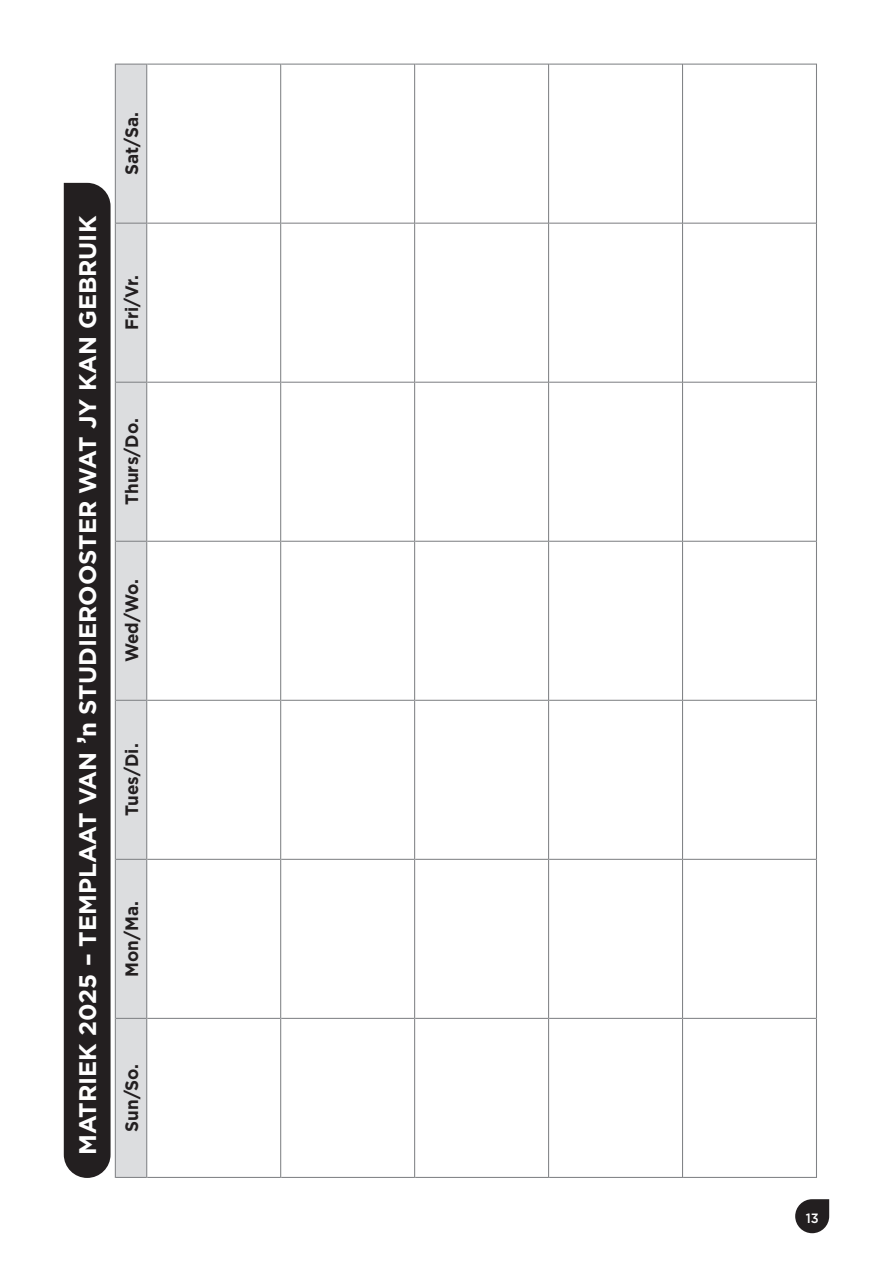
<style>
.page{position:relative;width:893px;height:1263px;background:#fff}
.page>*{position:absolute;margin:0;border:0;box-sizing:border-box;transform-origin:0 0}
._16pt_white{font:700 24px "Gotham";color:#fff}
.Bold_Ital{font:700 18px "Gotham";color:#231f20;scale:.95 1}
.t1{font:500 13.5px "Gotham";color:#fff;scale:.95 1}
.s1{font-size:27px}
</style>
<div class="page">
<svg style="left:795px;top:1199px;width:34px;height:34px"></svg>
<div style="left:64px;top:183px;width:47px;height:995px;background:#231f20"></div>
<div style="left:116px;top:65px;width:30px;height:1112px;background:#dcdddf"></div>
<hr style="left:115px;top:1018px;width:1px;height:160px;background:#808285">
<hr style="left:116px;top:1177px;width:30px;height:1px;background:#808285">
<hr style="left:115px;top:859px;width:1px;height:159px;background:#808285">
<hr style="left:116px;top:1018px;width:30px;height:1px;background:#808285">
<hr style="left:115px;top:700px;width:1px;height:159px;background:#808285">
<hr style="left:116px;top:859px;width:30px;height:1px;background:#808285">
<hr style="left:115px;top:541px;width:1px;height:159px;background:#808285">
<hr style="left:116px;top:700px;width:30px;height:1px;background:#808285">
<hr style="left:115px;top:382px;width:1px;height:159px;background:#808285">
<hr style="left:116px;top:541px;width:30px;height:1px;background:#808285">
<hr style="left:115px;top:223px;width:1px;height:159px;background:#808285">
<hr style="left:116px;top:382px;width:30px;height:1px;background:#808285">
<hr style="left:115px;top:64px;width:1px;height:159px;background:#808285">
<hr style="left:116px;top:223px;width:30px;height:1px;background:#808285">
<hr style="left:116px;top:64px;width:30px;height:1px;background:#808285">
<hr style="left:146px;top:1018px;width:1px;height:160px;background:#808285">
<hr style="left:147px;top:1177px;width:133px;height:1px;background:#808285">
<hr style="left:146px;top:859px;width:1px;height:159px;background:#808285">
<hr style="left:147px;top:1018px;width:133px;height:1px;background:#808285">
<hr style="left:146px;top:700px;width:1px;height:159px;background:#808285">
<hr style="left:147px;top:859px;width:133px;height:1px;background:#808285">
<hr style="left:146px;top:541px;width:1px;height:159px;background:#808285">
<hr style="left:147px;top:700px;width:133px;height:1px;background:#808285">
<hr style="left:146px;top:382px;width:1px;height:159px;background:#808285">
<hr style="left:147px;top:541px;width:133px;height:1px;background:#808285">
<hr style="left:146px;top:223px;width:1px;height:159px;background:#808285">
<hr style="left:147px;top:382px;width:133px;height:1px;background:#808285">
<hr style="left:146px;top:64px;width:1px;height:159px;background:#808285">
<hr style="left:147px;top:223px;width:133px;height:1px;background:#808285">
<hr style="left:147px;top:64px;width:133px;height:1px;background:#808285">
<hr style="left:280px;top:1018px;width:1px;height:160px;background:#808285">
<hr style="left:281px;top:1177px;width:133px;height:1px;background:#808285">
<hr style="left:280px;top:859px;width:1px;height:159px;background:#808285">
<hr style="left:281px;top:1018px;width:133px;height:1px;background:#808285">
<hr style="left:280px;top:700px;width:1px;height:159px;background:#808285">
<hr style="left:281px;top:859px;width:133px;height:1px;background:#808285">
<hr style="left:280px;top:541px;width:1px;height:159px;background:#808285">
<hr style="left:281px;top:700px;width:133px;height:1px;background:#808285">
<hr style="left:280px;top:382px;width:1px;height:159px;background:#808285">
<hr style="left:281px;top:541px;width:133px;height:1px;background:#808285">
<hr style="left:280px;top:223px;width:1px;height:159px;background:#808285">
<hr style="left:281px;top:382px;width:133px;height:1px;background:#808285">
<hr style="left:280px;top:64px;width:1px;height:159px;background:#808285">
<hr style="left:281px;top:223px;width:133px;height:1px;background:#808285">
<hr style="left:281px;top:64px;width:133px;height:1px;background:#808285">
<hr style="left:414px;top:1018px;width:1px;height:160px;background:#808285">
<hr style="left:415px;top:1177px;width:133px;height:1px;background:#808285">
<hr style="left:414px;top:859px;width:1px;height:159px;background:#808285">
<hr style="left:415px;top:1018px;width:133px;height:1px;background:#808285">
<hr style="left:414px;top:700px;width:1px;height:159px;background:#808285">
<hr style="left:415px;top:859px;width:133px;height:1px;background:#808285">
<hr style="left:414px;top:541px;width:1px;height:159px;background:#808285">
<hr style="left:415px;top:700px;width:133px;height:1px;background:#808285">
<hr style="left:414px;top:382px;width:1px;height:159px;background:#808285">
<hr style="left:415px;top:541px;width:133px;height:1px;background:#808285">
<hr style="left:414px;top:223px;width:1px;height:159px;background:#808285">
<hr style="left:415px;top:382px;width:133px;height:1px;background:#808285">
<hr style="left:414px;top:64px;width:1px;height:159px;background:#808285">
<hr style="left:415px;top:223px;width:133px;height:1px;background:#808285">
<hr style="left:415px;top:64px;width:133px;height:1px;background:#808285">
<hr style="left:548px;top:1018px;width:1px;height:160px;background:#808285">
<hr style="left:549px;top:1177px;width:133px;height:1px;background:#808285">
<hr style="left:548px;top:859px;width:1px;height:159px;background:#808285">
<hr style="left:549px;top:1018px;width:133px;height:1px;background:#808285">
<hr style="left:548px;top:700px;width:1px;height:159px;background:#808285">
<hr style="left:549px;top:859px;width:133px;height:1px;background:#808285">
<hr style="left:548px;top:541px;width:1px;height:159px;background:#808285">
<hr style="left:549px;top:700px;width:133px;height:1px;background:#808285">
<hr style="left:548px;top:382px;width:1px;height:159px;background:#808285">
<hr style="left:549px;top:541px;width:133px;height:1px;background:#808285">
<hr style="left:548px;top:223px;width:1px;height:159px;background:#808285">
<hr style="left:549px;top:382px;width:133px;height:1px;background:#808285">
<hr style="left:548px;top:64px;width:1px;height:159px;background:#808285">
<hr style="left:549px;top:223px;width:133px;height:1px;background:#808285">
<hr style="left:549px;top:64px;width:133px;height:1px;background:#808285">
<hr style="left:682px;top:1018px;width:1px;height:160px;background:#808285">
<hr style="left:683px;top:1177px;width:133px;height:1px;background:#808285">
<hr style="left:682px;top:859px;width:1px;height:159px;background:#808285">
<hr style="left:683px;top:1018px;width:133px;height:1px;background:#808285">
<hr style="left:682px;top:700px;width:1px;height:159px;background:#808285">
<hr style="left:683px;top:859px;width:133px;height:1px;background:#808285">
<hr style="left:682px;top:541px;width:1px;height:159px;background:#808285">
<hr style="left:683px;top:700px;width:133px;height:1px;background:#808285">
<hr style="left:682px;top:382px;width:1px;height:159px;background:#808285">
<hr style="left:683px;top:541px;width:133px;height:1px;background:#808285">
<hr style="left:682px;top:223px;width:1px;height:159px;background:#808285">
<hr style="left:683px;top:382px;width:133px;height:1px;background:#808285">
<hr style="left:682px;top:64px;width:1px;height:159px;background:#808285">
<hr style="left:683px;top:223px;width:133px;height:1px;background:#808285">
<hr style="left:683px;top:64px;width:133px;height:1px;background:#808285">
<hr style="left:816px;top:1018px;width:1px;height:160px;background:#808285">
<hr style="left:816px;top:859px;width:1px;height:159px;background:#808285">
<hr style="left:816px;top:700px;width:1px;height:159px;background:#808285">
<hr style="left:816px;top:541px;width:1px;height:159px;background:#808285">
<hr style="left:816px;top:382px;width:1px;height:159px;background:#808285">
<hr style="left:816px;top:223px;width:1px;height:159px;background:#808285">
<hr style="left:816px;top:64px;width:1px;height:159px;background:#808285">
<p class="_16pt_white" style="left:72px;top:1155px;width:941px;rotate:-90deg">MATRIEK 2025 – TEMPLAAT VAN <span class="s1">’</span>n STUDIEROOSTER WAT JY KAN GEBRUIK</p>
<p class="Bold_Ital" style="left:120px;top:175px;width:67px;rotate:-90deg">Sat/Sa.</p>
<p class="Bold_Ital" style="left:120px;top:330px;width:60px;rotate:-90deg">Fri/Vr.</p>
<p class="Bold_Ital" style="left:120px;top:505px;width:92px;rotate:-90deg">Thurs/Do.</p>
<p class="Bold_Ital" style="left:120px;top:662px;width:89px;rotate:-90deg">Wed/Wo.</p>
<p class="Bold_Ital" style="left:120px;top:816px;width:78px;rotate:-90deg">Tues/Di.</p>
<p class="Bold_Ital" style="left:120px;top:977px;width:81px;rotate:-90deg">Mon/Ma.</p>
<p class="Bold_Ital" style="left:120px;top:1132px;width:73px;rotate:-90deg">Sun/So.</p>
<p class="t1" style="left:806px;top:1209px;width:15px">13</p>
</div>
